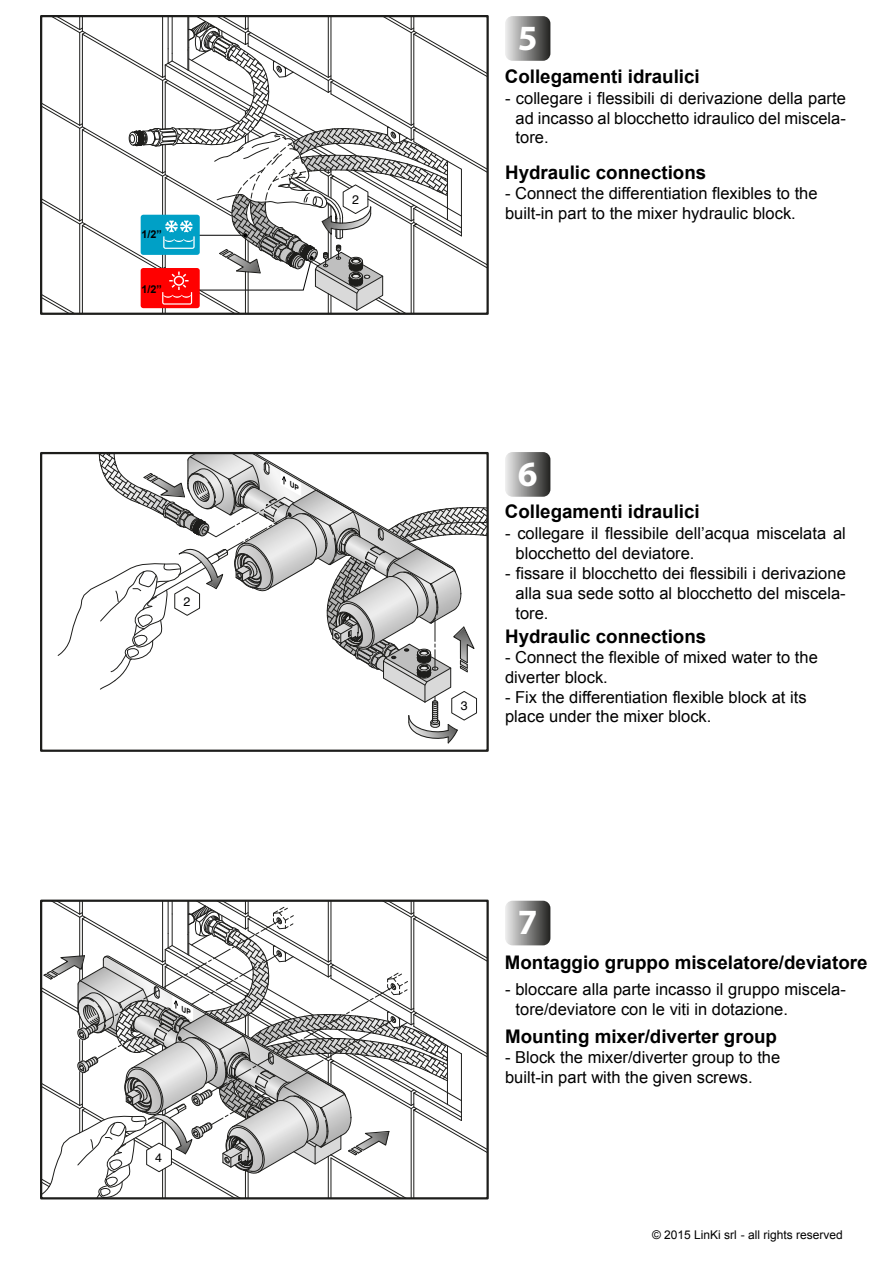
<style>
.page{position:relative;width:893px;height:1263px;background:#fff}
.page>*{position:absolute;margin:0;border:0;box-sizing:border-box;transform-origin:0 0}
.t1{font:700 35.55px "Myriad";color:#fff}
.t2{font:700 18.75px "Arial";color:#000}
.t3{font:16.5px/19.8px "Arial";color:#000}
.t4{font:12.45px "Helvetica";color:#000}
.t5{font:12px "Arial";color:#000}
.t6{font:700 10.8px "Arial";color:#000}
</style>
<div class="page">
<svg style="left:40px;top:15px;width:449px;height:300px"></svg>
<svg style="left:505px;top:16px;width:45px;height:45px;background:#8c8c8b"></svg>
<svg style="left:505px;top:452px;width:45px;height:45px;background:#8c8c8b"></svg>
<svg style="left:505px;top:901px;width:45px;height:44px;background:#8b8b8a"></svg>
<svg style="left:57px;top:452px;width:432px;height:292px"></svg>
<svg style="left:40px;top:900px;width:449px;height:299px"></svg>
<p class="t6" style="left:142px;top:229px;width:22px">1/2”</p>
<p class="t6" style="left:142px;top:283px;width:22px">1/2”</p>
<p class="t4" style="left:183px;top:596px;width:8px">2</p>
<p class="t4" style="left:155px;top:1152px;width:8px">4</p>
<p class="t4" style="left:352px;top:194px;width:8px">2</p>
<h1 class="t1" style="left:518px;top:19px;width:21px">5</h1>
<p class="t2" style="left:505px;top:66px;width:196px">Collegamenti idraulici</p>
<p class="t3" style="left:515px;top:88px;width:332px;text-align:justify;text-indent:-10px">- collegare i flessibili di derivazione della parte ad incasso al blocchetto idraulico del miscela&shy;tore.</p>
<p class="t2" style="left:505px;top:162px;width:203px">Hydraulic connections</p>
<p class="t3" style="left:505px;top:183px;width:314px">- Connect the differentiation flexibles to the built-in part to the mixer hydraulic block.</p>
<p class="t4" style="left:461px;top:700px;width:8px">3</p>
<h1 class="t1" style="left:518px;top:455px;width:21px">6</h1>
<p class="t2" style="left:505px;top:501px;width:196px">Collegamenti idraulici</p>
<p class="t3" style="left:515px;top:524px;width:332px;text-indent:-10px">- collegare il flessibile dell’acqua miscelata al blocchetto del deviatore.</p>
<p class="t3" style="left:515px;top:563px;width:332px;text-align:justify;text-indent:-10px">- fissare il blocchetto dei flessibili i derivazione alla sua sede sotto al blocchetto del miscela&shy;tore.</p>
<p class="t2" style="left:505px;top:626px;width:203px">Hydraulic connections</p>
<p class="t3" style="left:505px;top:647px;width:314px">- Connect the flexible of mixed water to the diverter block.</p>
<p class="t3" style="left:505px;top:687px;width:303px">- Fix the differentiation flexible block at its place under the mixer block.</p>
<h1 class="t1" style="left:518px;top:904px;width:21px">7</h1>
<p class="t2" style="left:505px;top:952px;width:364px">Montaggio gruppo miscelatore/deviatore</p>
<p class="t3" style="left:515px;top:979px;width:332px;text-indent:-10px">- bloccare alla parte incasso il gruppo miscela&shy;tore/deviatore con le viti in dotazione.</p>
<p class="t2" style="left:505px;top:1026px;width:273px">Mounting mixer/diverter group</p>
<p class="t3" style="left:505px;top:1047px;width:277px">- Block the mixer/diverter group to the built-in part with the given screws.</p>
<p class="t5" style="left:652px;top:1228px;width:192px">© 2015 LinKi srl - all rights reserved</p>
</div>
